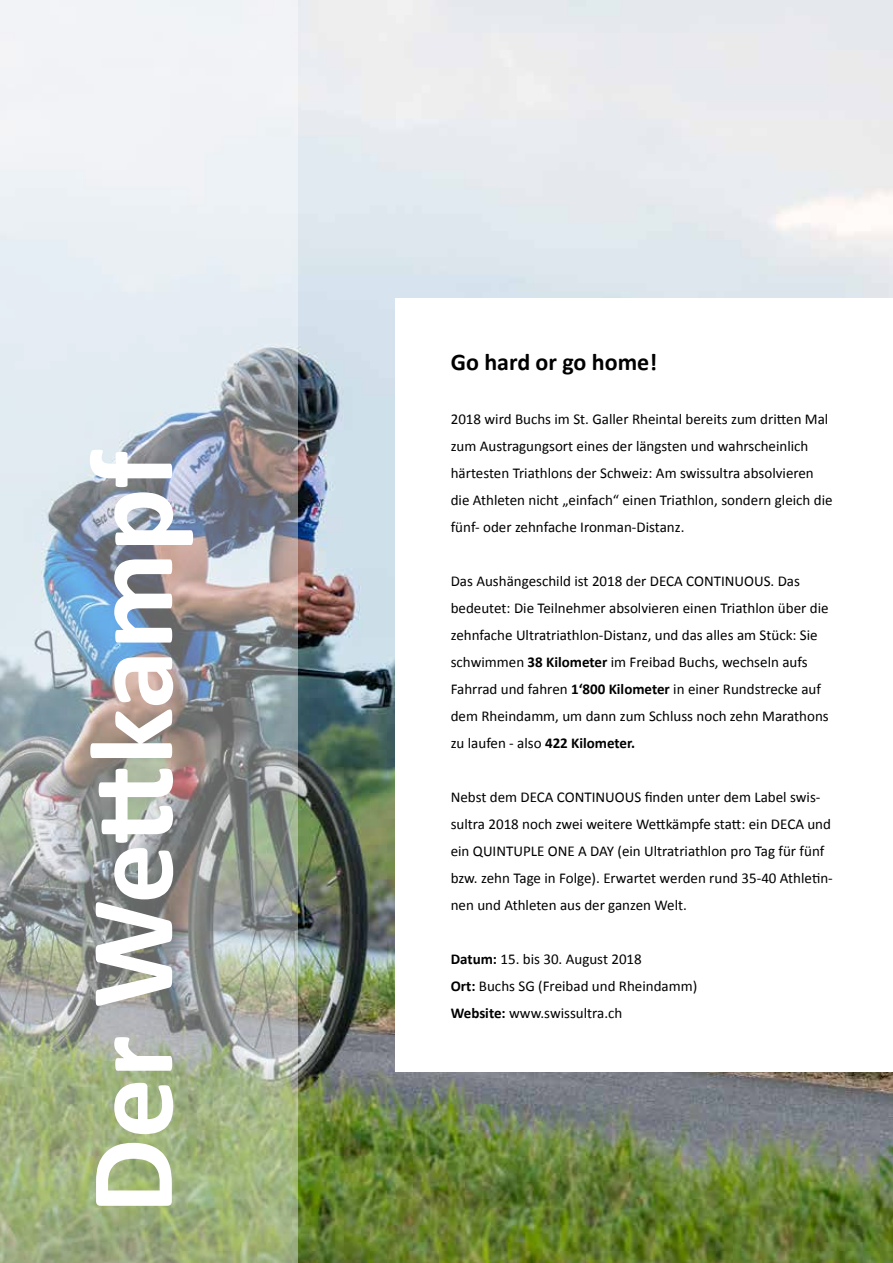
<style>
.page{position:relative;width:893px;height:1263px;background:#fff}
.page>*{position:absolute;margin:0;border:0;box-sizing:border-box;transform-origin:0 0}
.t1{font:700 120px "Calibri";letter-spacing:-.005em;color:#fff}
.t2{font:700 24px "Calibri";color:#000}
.t3{font:15px/27px "Calibri";color:#000}
.s1{font-weight:700}
</style>
<div class="page">
<img style="left:298px;top:0;width:595px;height:1263px">
<img style="left:0;top:0;width:298px;height:1263px">
<div style="left:395px;top:298px;width:498px;height:773px;background:#fff"></div>
<h1 class="t1" style="left:55px;top:1214px;width:766px;rotate:-90deg">Der Wettkampf</h1>
<h2 class="t2" style="left:451px;top:346px;width:208px">Go hard or go home!</h2>
<p class="t3" style="left:451px;top:405px;width:383px">2018 wird Buchs im St. Galler Rheintal bereits zum dritten Mal zum Austragungsort eines der längsten und wahrscheinlich härtesten Triathlons der Schweiz: Am swissultra absolvieren die Athleten nicht „einfach“ einen Triathlon, sondern gleich die fünf- oder zehnfache Ironman-Distanz.</p>
<p class="t3" style="left:451px;top:567px;width:379px">Das Aushängeschild ist 2018 der DECA CONTINUOUS. Das bedeutet: Die Teilnehmer absolvieren einen Triathlon über die zehnfache Ultratriathlon-Distanz, und das alles am Stück: Sie schwimmen <span class="s1">38 Kilometer</span> im Freibad Buchs, wechseln aufs Fahrrad und fahren <span class="s1">1‘800 Kilometer</span> in einer Rundstrecke auf dem Rheindamm, um dann zum Schluss noch zehn Marathons zu laufen - also <span class="s1">422 Kilometer.</span></p>
<p class="t3" style="left:451px;top:783px;width:384px">Nebst dem DECA CONTINUOUS finden unter dem Label swis&shy;sultra 2018 noch zwei weitere Wettkämpfe statt: ein DECA und ein QUINTUPLE ONE A DAY (ein Ultratriathlon pro Tag für fünf bzw. zehn Tage in Folge). Erwartet werden rund 35-40 Athletin&shy;nen und Athleten aus der ganzen Welt.</p>
<p class="t3" style="left:451px;top:945px;width:248px"><span class="s1">Datum:</span> 15. bis 30. August 2018<br><span class="s1">Ort:</span> Buchs SG (Freibad und Rheindamm)<br><span class="s1">Website:</span> www.swissultra.ch</p>
</div>
